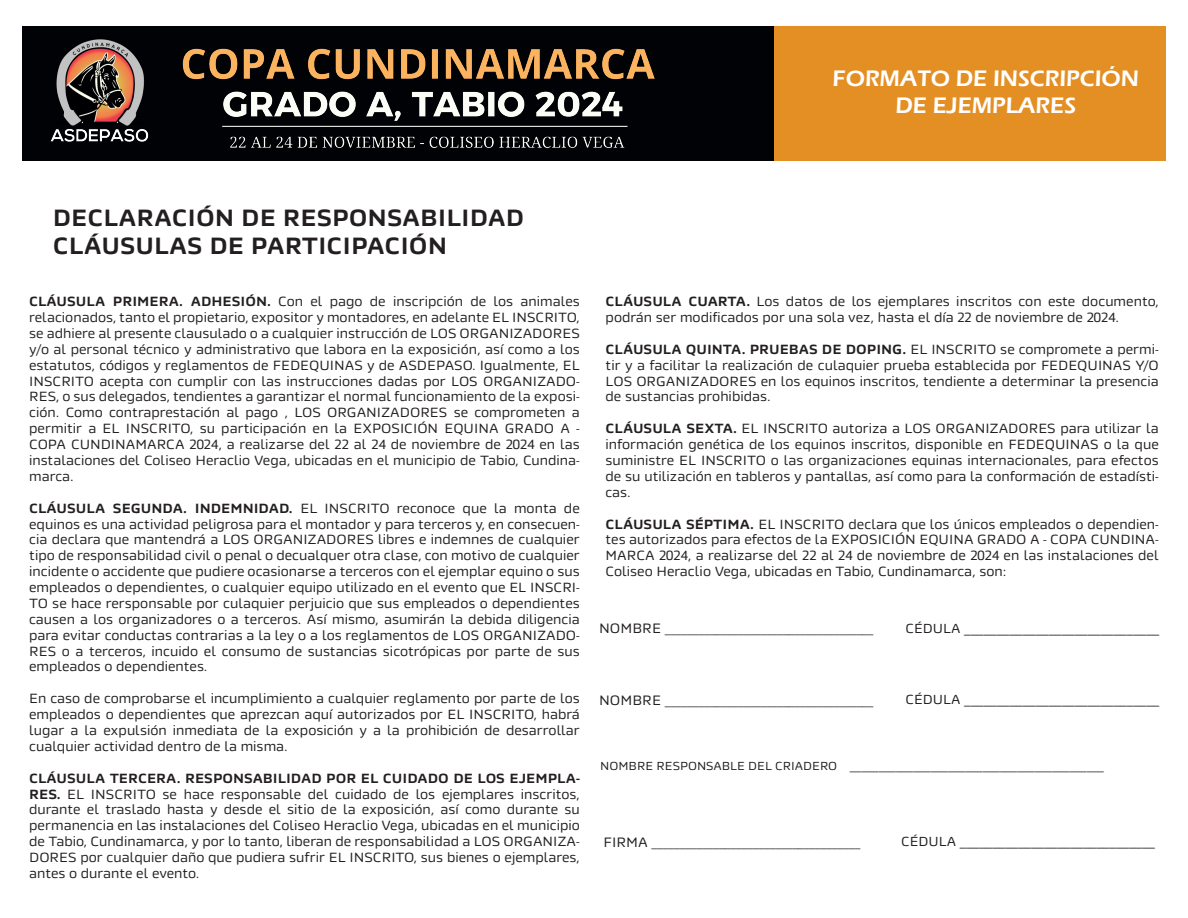
<style>
.page{position:relative;width:1188px;height:918px;background:#fff}
.page>*{position:absolute;margin:0;border:0;box-sizing:border-box;transform-origin:0 0}
.t1{font:700 23.4px/28px "Nescafe Sans";color:#231f20}
.t2{font:600 23.1px/27.8px "Eras ITC";color:#fff;text-align:center}
.t3{font:13.2px/15.9px "Nescafe Sans";color:#231f20;text-align:justify}
.t4{font:13.05px "Nescafe Sans";color:#231f20}
.t5{font:11.55px "Nescafe Sans";color:#231f20}
.t6{font:11.25px "Nescafe Sans";color:#231f20}
.s1{font-weight:700}
.s2{font-size:13.5px}
</style>
<div class="page">
<div style="left:22px;top:27px;width:752px;height:134px;background:#010206"></div>
<div style="left:774px;top:27px;width:392px;height:134px;background:#e48f24"></div>
<img style="left:139px;top:26px;width:569px;height:122px">
<img style="left:50px;top:34px;width:109px;height:114px">
<h2 class="t2" style="left:833px;top:64px;width:308px">FORMATO DE INSCRIPCIÓN<br>DE EJEMPLARES</h2>
<h1 class="t1" style="left:53px;top:204px;width:473px">DECLARACIÓN DE RESPONSABILIDAD<br>CLÁUSULAS DE PARTICIPACIÓN</h1>
<p class="t3" style="left:29px;top:294px;width:552px"><span class="s1">CLÁUSULA PRIMERA. ADHESIÓN.</span> Con el pago de inscripción de los animales relacionados, tanto el propietario, expositor y montadores, en adelante EL INSCRITO, se adhiere al presente clausulado o a cualquier instrucción de LOS ORGANIZADORES y/o al personal técnico y administrativo que labora en la exposición, así como a los estatutos, códigos y reglamentos de FEDEQUINAS y de ASDEPASO. Igualmente, EL INSCRITO acepta con cumplir con las instrucciones dadas por LOS ORGANIZADO-RES, o sus delegados, tendientes a garantizar el normal funcionamiento de la exposi&shy;ción. Como contraprestación al pago , LOS ORGANIZADORES se comprometen a permitir a EL INSCRITO, su participación en la EXPOSICIÓN EQUINA GRADO A - COPA CUNDINAMARCA 2024, a realizarse del 22 al 24 de noviembre de 2024 en las instalaciones del Coliseo Heraclio Vega, ubicadas en el municipio de Tabio, Cundina&shy;marca.</p>
<p class="t3" style="left:29px;top:500px;width:552px"><span class="s1">CLÁUSULA SEGUNDA. INDEMNIDAD.</span> EL INSCRITO reconoce que la monta de equinos es una actividad peligrosa para el montador y para terceros y, en consecuen&shy;cia declara que mantendrá a LOS ORGANIZADORES libres e indemnes de cualquier tipo de responsabilidad civil o penal o decualquer otra clase, con motivo de cualquier incidente o accidente que pudiere ocasionarse a terceros con el ejemplar equino o sus empleados o dependientes, o cualquier equipo utilizado en el evento que EL INSCRI-TO se hace rersponsable por culaquier perjuicio que sus empleados o dependientes causen a los organizadores o a terceros. Así mismo, asumirán la debida diligencia para evitar conductas contrarias a la ley o a los reglamentos de LOS ORGANIZADO-RES o a terceros, incuido el consumo de sustancias sicotrópicas por parte de sus empleados o dependientes.</p>
<p class="t3" style="left:29px;top:691px;width:552px">En caso de comprobarse el incumplimiento a cualquier reglamento por parte de los empleados o dependientes que aprezcan aquí autorizados por EL INSCRITO, habrá lugar a la expulsión inmediata de la exposición y a la prohibición de desarrollar cualquier actividad dentro de la misma.</p>
<p class="t3" style="left:29px;top:770px;width:552px"><span class="s1">CLÁUSULA TERCERA. RESPONSABILIDAD POR EL CUIDADO DE LOS EJEMPLA-RES.</span> EL INSCRITO se hace responsable del cuidado de los ejemplares inscritos, durante el traslado hasta y desde el sitio de la exposición, así como durante su permanencia en las instalaciones del Coliseo Heraclio Vega, ubicadas en el municipio de Tabio, Cundinamarca, y por lo tanto, liberan de responsabilidad a LOS ORGANIZA-DORES por cualquier daño que pudiera sufrir EL INSCRITO, sus bienes o ejemplares, antes o durante el evento.</p>
<p class="t3" style="left:606px;top:294px;width:555px"><span class="s1">CLÁUSULA CUARTA.</span> Los datos de los ejemplares inscritos con este documento, podrán ser modificados por una sola vez, hasta el día 22 de noviembre de 2024.</p>
<p class="t3" style="left:606px;top:341px;width:555px"><span class="s1">CLÁUSULA QUINTA. PRUEBAS DE DOPING.</span> EL INSCRITO se compromete a permi&shy;tir y a facilitar la realización de culaquier prueba establecida por FEDEQUINAS Y/O LOS ORGANIZADORES en los equinos inscritos, tendiente a determinar la presencia de sustancias prohibidas.</p>
<p class="t3" style="left:606px;top:421px;width:555px"><span class="s1">CLÁUSULA SEXTA.</span> EL INSCRITO autoriza a LOS ORGANIZADORES para utilizar la información genética de los equinos inscritos, disponible en FEDEQUINAS o la que suministre EL INSCRITO o las organizaciones equinas internacionales, para efectos de su utilización en tableros y pantallas, así como para la conformación de estadísti&shy;cas.</p>
<p class="t3" style="left:606px;top:516px;width:555px"><span class="s1">CLÁUSULA SÉPTIMA.</span> EL INSCRITO declara que los únicos empleados o dependien&shy;tes autorizados para efectos de la EXPOSICIÓN EQUINA GRADO A - COPA CUNDINA-MARCA 2024, a realizarse del 22 al 24 de noviembre de 2024 en las instalaciones del Coliseo Heraclio Vega, ubicadas en Tabio, Cundinamarca, son:</p>
<p class="t6" style="left:599px;top:623px;width:276px"><span class="s2">NOMBRE</span> _____________________________________</p>
<p class="t4" style="left:905px;top:621px;width:255px">CÉDULA ______________________________</p>
<p class="t6" style="left:599px;top:694px;width:276px"><span class="s2">NOMBRE</span> _____________________________________</p>
<p class="t4" style="left:905px;top:692px;width:255px">CÉDULA ______________________________</p>
<p class="t5" style="left:600px;top:760px;width:505px">NOMBRE RESPONSABLE DEL CRIADERO ____________________________________________</p>
<p class="t6" style="left:604px;top:836px;width:258px"><span class="s2">FIRMA</span> _____________________________________</p>
<p class="t4" style="left:901px;top:834px;width:255px">CÉDULA ______________________________</p>
</div>
